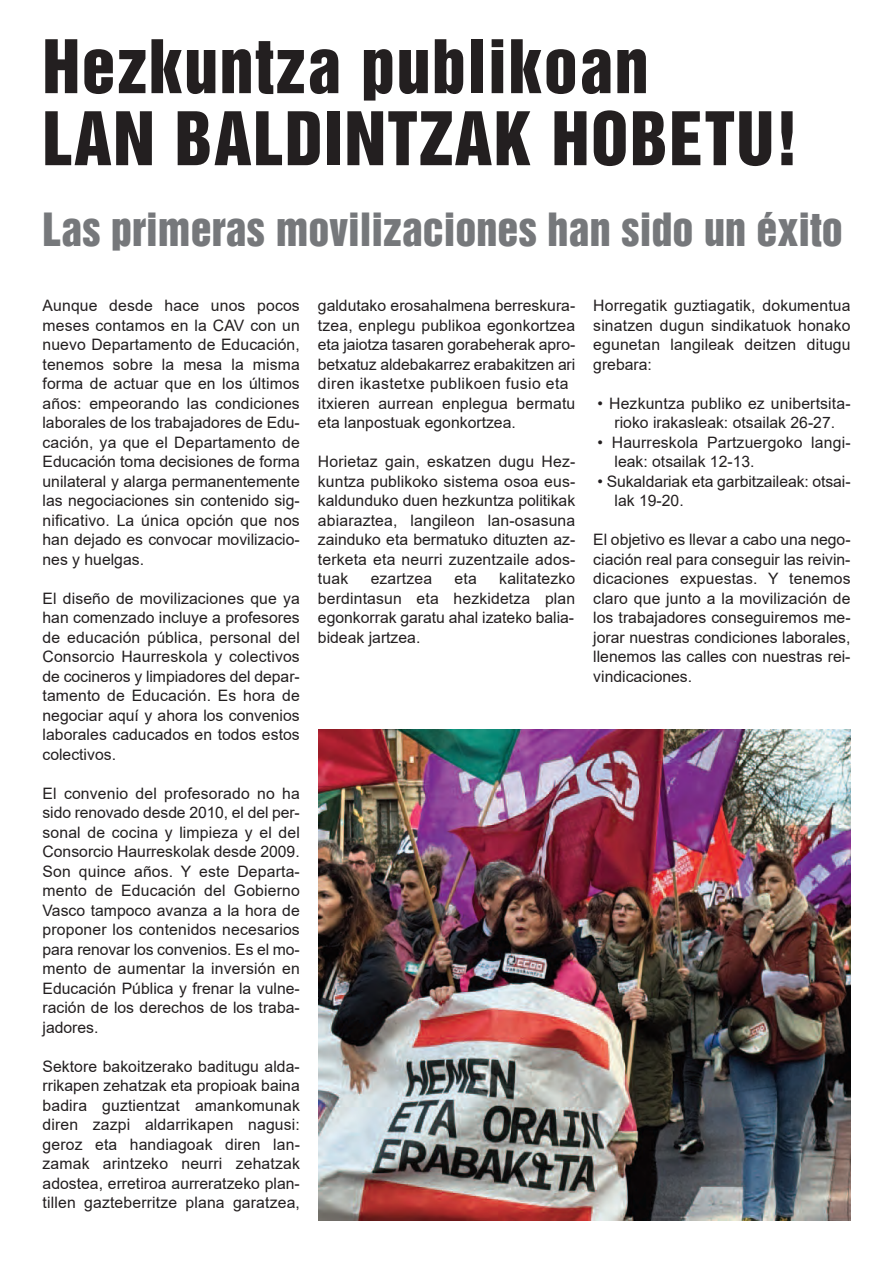
<style>
.page{position:relative;width:893px;height:1263px;background:#fff}
.page>*{position:absolute;margin:0;border:0;box-sizing:border-box;transform-origin:0 0}
.t1{font:67.5px/72px "Helvetica Inserat LT";letter-spacing:.025em;color:#231f20}
.t2{font:42px "Helvetica Inserat LT";color:#76787b}
.t3{font:15.75px/19.5px "Arial";color:#231f20;text-align:justify}
</style>
<div class="page">
<img style="left:319px;top:729px;width:531px;height:491px">
<h1 class="t1" style="left:43px;top:32px;width:757px">Hezkuntza publikoan<br>LAN BALDINTZAK HOBETU!</h1>
<h2 class="t2" style="left:43px;top:205px;width:802px">Las primeras movilizaciones han sido un éxito</h2>
<p class="t3" style="left:43px;top:296px;width:259px">Aunque desde hace unos pocos meses contamos en la CAV con un nuevo Departamento de Educación, tenemos sobre la mesa la misma forma de actuar que en los últimos años: empeorando las condiciones laborales de los trabajadores de Edu&shy;cación, ya que el Departamento de Educación toma decisiones de forma unilateral y alarga permanentemente las negociaciones sin contenido sig&shy;nificativo. La única opción que nos han dejado es convocar movilizacio&shy;nes y huelgas.</p>
<p class="t3" style="left:43px;top:588px;width:259px">El diseño de movilizaciones que ya han comenzado incluye a profesores de educación pública, personal del Consorcio Haurreskola y colectivos de cocineros y limpiadores del depar&shy;tamento de Educación. Es hora de negociar aquí y ahora los convenios laborales caducados en todos estos colectivos.</p>
<p class="t3" style="left:43px;top:783px;width:259px">El convenio del profesorado no ha sido renovado desde 2010, el del per&shy;sonal de cocina y limpieza y el del Consorcio Haurreskolak desde 2009.<br>Son quince años. Y este Departa&shy;mento de Educación del Gobierno Vasco tampoco avanza a la hora de proponer los contenidos necesarios para renovar los convenios. Es el mo&shy;mento de aumentar la inversión en Educación Pública y frenar la vulne&shy;ración de los derechos de los traba&shy;jadores.</p>
<p class="t3" style="left:43px;top:1056px;width:259px">Sektore bakoitzerako baditugu alda&shy;rrikapen zehatzak eta propioak baina badira guztientzat amankomunak diren zazpi aldarrikapen nagusi: geroz eta handiagoak diren lan&shy;zamak arintzeko neurri zehatzak adostea, erretiroa aurreratzeko plan&shy;tillen gazteberritze plana garatzea,</p>
<p class="t3" style="left:318px;top:296px;width:259px;text-align:left">galdutako erosahalmena berreskura&shy;tzea, enplegu publikoa egonkortzea eta jaiotza tasaren gorabeherak apro&shy;betxatuz aldebakarrez erabakitzen ari diren ikastetxe publikoen fusio eta itxieren aurrean enplegua bermatu eta lanpostuak egonkortzea.</p>
<p class="t3" style="left:318px;top:452px;width:259px">Horietaz gain, eskatzen dugu Hez&shy;kuntza publikoko sistema osoa eus&shy;kaldunduko duen hezkuntza politikak abiaraztea, langileon lan-osasuna zainduko eta bermatuko dituzten az&shy;terketa eta neurri zuzentzaile ados&shy;tuak</p>
<p class="t3" style="left:318px;top:569px;width:259px;text-indent:181px">kalitatezko berdintasun eta hezkidetza plan egonkorrak garatu ahal izateko balia&shy;bideak jartzea.</p>
<p class="t3" style="left:371px;top:569px;width:63px">ezartzea</p>
<p class="t3" style="left:455px;top:569px;width:24px">eta</p>
<p class="t3" style="left:593px;top:296px;width:259px">Horregatik guztiagatik, dokumentua sinatzen dugun sindikatuok honako egunetan langileak deitzen ditugu grebara:</p>
<p class="t3" style="left:598px;top:393px;width:255px;text-align:center">• Hezkuntza publiko ez unibertsita&shy;rioko irakasleak: otsailak 26-27.</p>
<p class="t3" style="left:615px;top:432px;width:238px;text-indent:-17px">• Haurreskola Partzuergoko langi&shy;leak: otsailak 12-13.</p>
<p class="t3" style="left:615px;top:471px;width:238px;text-indent:-17px">• Sukaldariak eta garbitzaileak: otsai&shy;lak 19-20.</p>
<p class="t3" style="left:593px;top:530px;width:259px">El objetivo es llevar a cabo una nego&shy;ciación real para conseguir las reivin&shy;dicaciones expuestas. Y tenemos claro que junto a la movilización de los trabajadores conseguiremos me&shy;jorar nuestras condiciones laborales, llenemos las calles con nuestras rei&shy;vindicaciones.</p>
</div>
